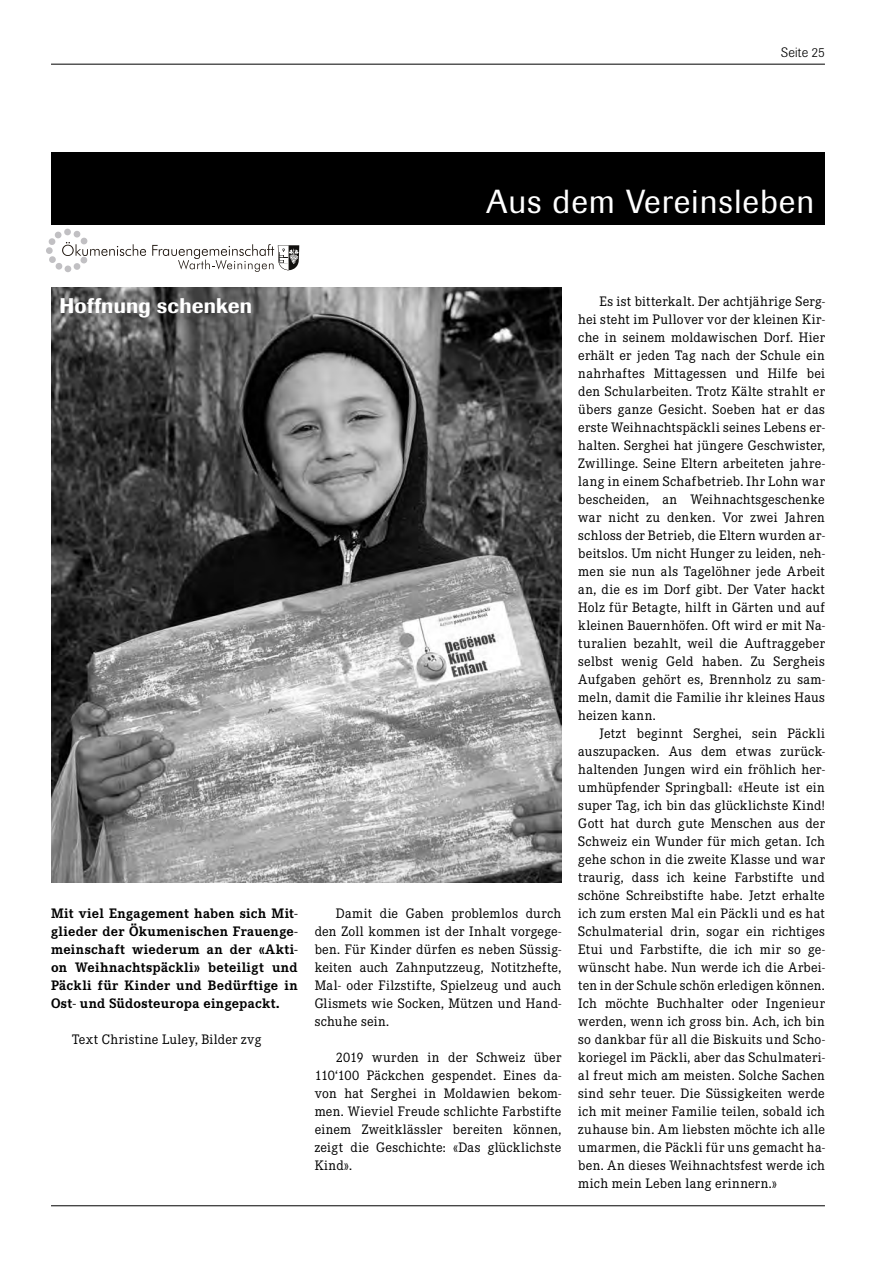
<style>
.page{position:relative;width:893px;height:1263px;background:#fff}
.page>*{position:absolute;margin:0;border:0;box-sizing:border-box;transform-origin:0 0}
.t1{font:33px "Imago";letter-spacing:.03em;color:#fff}
.t2{font:500 21px "Imago";letter-spacing:.01em;color:#fff}
.t3{font:13.5px/18px "Corporate EBQ";letter-spacing:.02em;color:#000;text-align:justify}
.t4{font:700 13.5px/18px "Corporate EBQ";letter-spacing:.025em;color:#000;text-align:justify}
.t5{font:300 13.5px "Imago";letter-spacing:.015em;color:#000}
</style>
<div class="page">
<hr style="left:51px;top:64px;width:774px;height:1px;background:#000">
<hr style="left:51px;top:1205px;width:774px;height:1px;background:#000">
<div style="left:51px;top:152px;width:774px;height:72px;background:#000"></div>
<svg style="left:46px;top:229px;width:100px;height:43px"></svg>
<svg style="left:152px;top:244px;width:147px;height:28px"></svg>
<img style="left:51px;top:288px;width:510px;height:594px">
<p class="t5" style="left:781px;top:45px;width:45px">Seite 25</p>
<h1 class="t1" style="left:486px;top:182px;width:330px">Aus dem Vereinsleben</h1>
<h2 class="t2" style="left:60px;top:293px;width:194px">Hoffnung schenken</h2>
<p class="t4" style="left:51px;top:904px;width:248px">Mit viel Engagement haben sich Mit&shy;glieder der Ökumenischen Frauenge&shy;meinschaft wiederum an der «Akti&shy;on Weihnachtspäckli» beteiligt und Päckli für Kinder und Bedürftige in Ost- und Südosteuropa eingepackt.</p>
<p class="t3" style="left:72px;top:1030px;width:191px">Text Christine Luley, Bilder zvg</p>
<p class="t3" style="left:315px;top:904px;width:248px;text-indent:21px">Damit die Gaben problemlos durch den Zoll kommen ist der Inhalt vorgege&shy;ben. Für Kinder dürfen es neben Süssig&shy;keiten auch Zahnputzzeug, Notitzhefte, Mal- oder Filzstifte, Spielzeug und auch Glismets wie Socken, Mützen und Hand&shy;schuhe sein.</p>
<p class="t3" style="left:315px;top:1048px;width:248px;text-indent:21px">2019 wurden in der Schweiz über 110‘100 Päckchen gespendet. Eines da&shy;von hat Serghei in Moldawien bekom&shy;men. Wieviel Freude schlichte Farbstifte einem Zweitklässler bereiten können, zeigt die Geschichte: «Das glücklichste Kind».</p>
<p class="t3" style="left:578px;top:292px;width:248px;text-indent:21px">Es ist bitterkalt. Der achtjährige Serg&shy;hei steht im Pullover vor der kleinen Kir&shy;che in seinem moldawischen Dorf. Hier erhält er jeden Tag nach der Schule ein nahrhaftes Mittagessen und Hilfe bei den Schularbeiten. Trotz Kälte strahlt er übers ganze Gesicht. Soeben hat er das erste Weihnachtspäckli seines Lebens er&shy;halten. Serghei hat jüngere Geschwister, Zwillinge. Seine Eltern arbeiteten jahre&shy;lang in einem Schafbetrieb. Ihr Lohn war bescheiden, an Weihnachtsgeschenke war nicht zu denken. Vor zwei Jahren schloss der Betrieb, die Eltern wurden ar&shy;beitslos. Um nicht Hunger zu leiden, neh&shy;men sie nun als Tagelöhner jede Arbeit an, die es im Dorf gibt. Der Vater hackt Holz für Betagte, hilft in Gärten und auf kleinen Bauernhöfen. Oft wird er mit Na&shy;turalien bezahlt, weil die Auftraggeber selbst wenig Geld haben. Zu Sergheis Aufgaben gehört es, Brennholz zu sam&shy;meln, damit die Familie ihr kleines Haus heizen kann.</p>
<p class="t3" style="left:578px;top:724px;width:248px;text-indent:21px">Jetzt beginnt Serghei, sein Päckli auszupacken. Aus dem etwas zurück&shy;haltenden Jungen wird ein fröhlich her&shy;umhüpfender Springball: «Heute ist ein super Tag, ich bin das glücklichste Kind!<br>Gott hat durch gute Menschen aus der Schweiz ein Wunder für mich getan. Ich gehe schon in die zweite Klasse und war traurig, dass ich keine Farbstifte und schöne Schreibstifte habe. Jetzt erhalte ich zum ersten Mal ein Päckli und es hat Schulmaterial drin, sogar ein richtiges Etui und Farbstifte, die ich mir so ge&shy;wünscht habe. Nun werde ich die Arbei&shy;ten in der Schule schön erledigen können.<br>Ich möchte Buchhalter oder Ingenieur werden, wenn ich gross bin. Ach, ich bin so dankbar für all die Biskuits und Scho&shy;koriegel im Päckli, aber das Schulmateri&shy;al freut mich am meisten. Solche Sachen sind sehr teuer. Die Süssigkeiten werde ich mit meiner Familie teilen, sobald ich zuhause bin. Am liebsten möchte ich alle umarmen, die Päckli für uns gemacht ha&shy;ben. An dieses Weihnachtsfest werde ich mich mein Leben lang erinnern.»</p>
</div>
